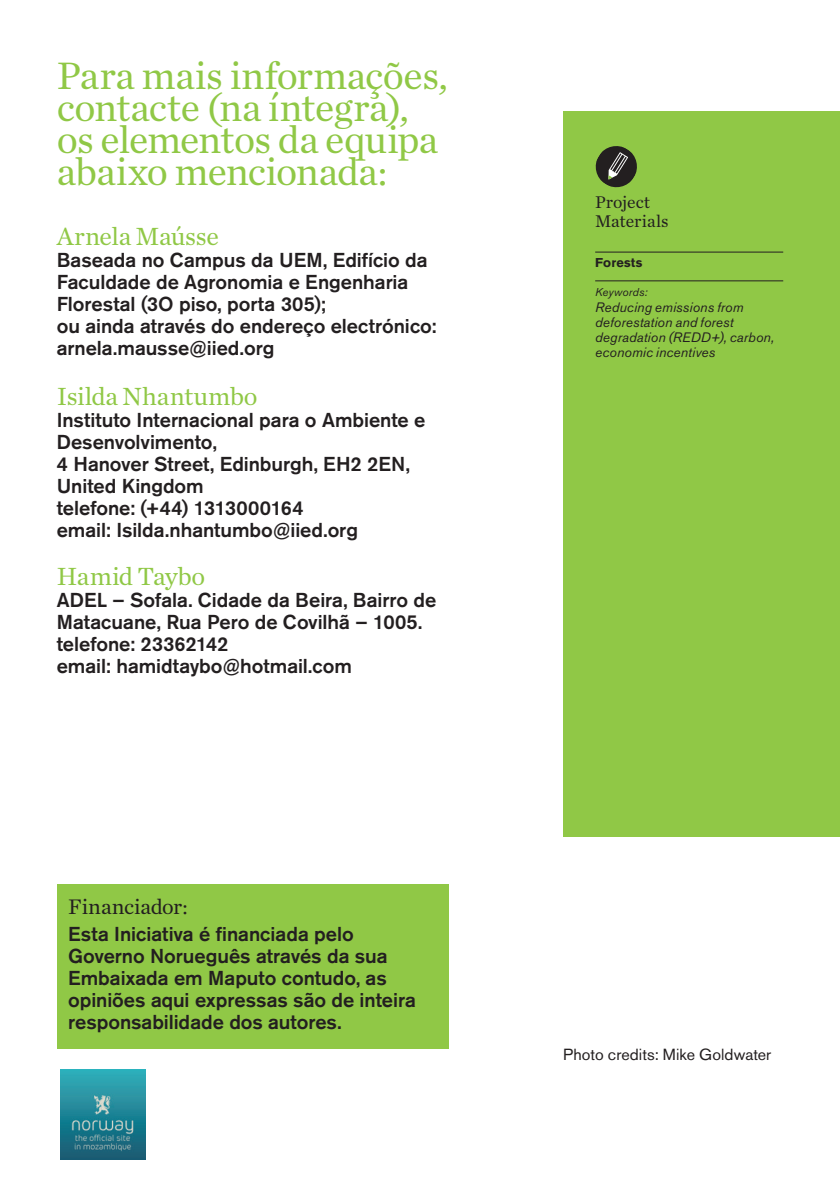
<style>
.page{position:relative;width:840px;height:1191px;background:#fff}
.page>*{position:absolute;margin:0;border:0;box-sizing:border-box;transform-origin:0 0}
.t1{font:40px/32px "Chronicle Text G1";letter-spacing:-.015em;color:#90c846}
.t2{font:26px "Chronicle Text G1";letter-spacing:-.01em;color:#90c846}
.t3{font:22px "Chronicle Text G1";letter-spacing:-.01em;color:#231f20}
.t4{font:500 20px/22px "Akzidenz Grotesk BE";letter-spacing:-.005em;color:#231f20}
.t5{font:17.6px/18.8px "Chronicle Text G1";letter-spacing:.005em;color:#231f20}
.t6{font:16px "Akzidenz Grotesk BE";letter-spacing:.005em;color:#231f20}
.t7{font:italic 13.6px/15.2px "Akzidenz Grotesk BE";letter-spacing:.01em;color:#231f20}
.t8{font:700 12.8px "Akzidenz Grotesk BE";letter-spacing:.015em;color:#231f20}
.t9{font:italic 11.4px "Akzidenz Grotesk BE";letter-spacing:.01em;color:#231f20}
</style>
<div class="page">
<div style="left:563px;top:111px;width:276px;height:726px;background:#90c846"></div>
<svg style="left:595px;top:146px;width:42px;height:42px"></svg>
<div style="left:57px;top:884px;width:391px;height:165px;background:#90c846"></div>
<hr style="left:595px;top:252px;width:187px;height:1px;background:#231f20">
<hr style="left:595px;top:280px;width:187px;height:1px;background:#231f20">
<img style="left:60px;top:1069px;width:85px;height:90px">
<h1 class="t1" style="left:57px;top:57px;width:392px">Para mais informações, contacte (na íntegra), os elementos da equipa abaixo mencionada:</h1>
<h2 class="t2" style="left:57px;top:216px;width:164px">Arnela Maússe</h2>
<p class="t4" style="left:57px;top:248px;width:381px">Baseada no Campus da UEM, Edifício da Faculdade de Agronomia e Engenharia Florestal (3O piso, porta 305);<br>ou ainda através do endereço electrónico: arnela.mausse@iied.org</p>
<h2 class="t2" style="left:57px;top:376px;width:202px">Isilda Nhantumbo</h2>
<p class="t4" style="left:57px;top:408px;width:370px">Instituto Internacional para o Ambiente e<br>Desenvolvimento,<br>4 Hanover Street, Edinburgh, EH2 2EN,<br>United Kingdom<br>telefone: (+44) 1313000164<br>email: Isilda.nhantumbo@iied.org</p>
<h2 class="t2" style="left:57px;top:556px;width:150px">Hamid Taybo</h2>
<p class="t4" style="left:57px;top:588px;width:381px">ADEL – Sofala. Cidade da Beira, Bairro de<br>Matacuane, Rua Pero de Covilhã – 1005. telefone: 23362142<br>email: hamidtaybo@hotmail.com</p>
<p class="t3" style="left:68px;top:889px;width:121px">Financiador:</p>
<p class="t4" style="left:68px;top:923px;width:349px">Esta Iniciativa é financiada pelo Governo Norueguês através da sua Embaixada em Maputo contudo, as opiniões aqui expressas são de inteira responsabilidade dos autores.</p>
<p class="t5" style="left:594px;top:191px;width:75px">Project<br>Materials</p>
<p class="t8" style="left:595px;top:255px;width:49px">Forests</p>
<p class="t9" style="left:595px;top:285px;width:54px">Keywords:</p>
<p class="t7" style="left:595px;top:299px;width:180px">Reducing emissions from deforestation and forest degradation (REDD+), carbon, economic incentives</p>
<p class="t6" style="left:563px;top:1044px;width:209px">Photo credits: Mike Goldwater</p>
</div>
